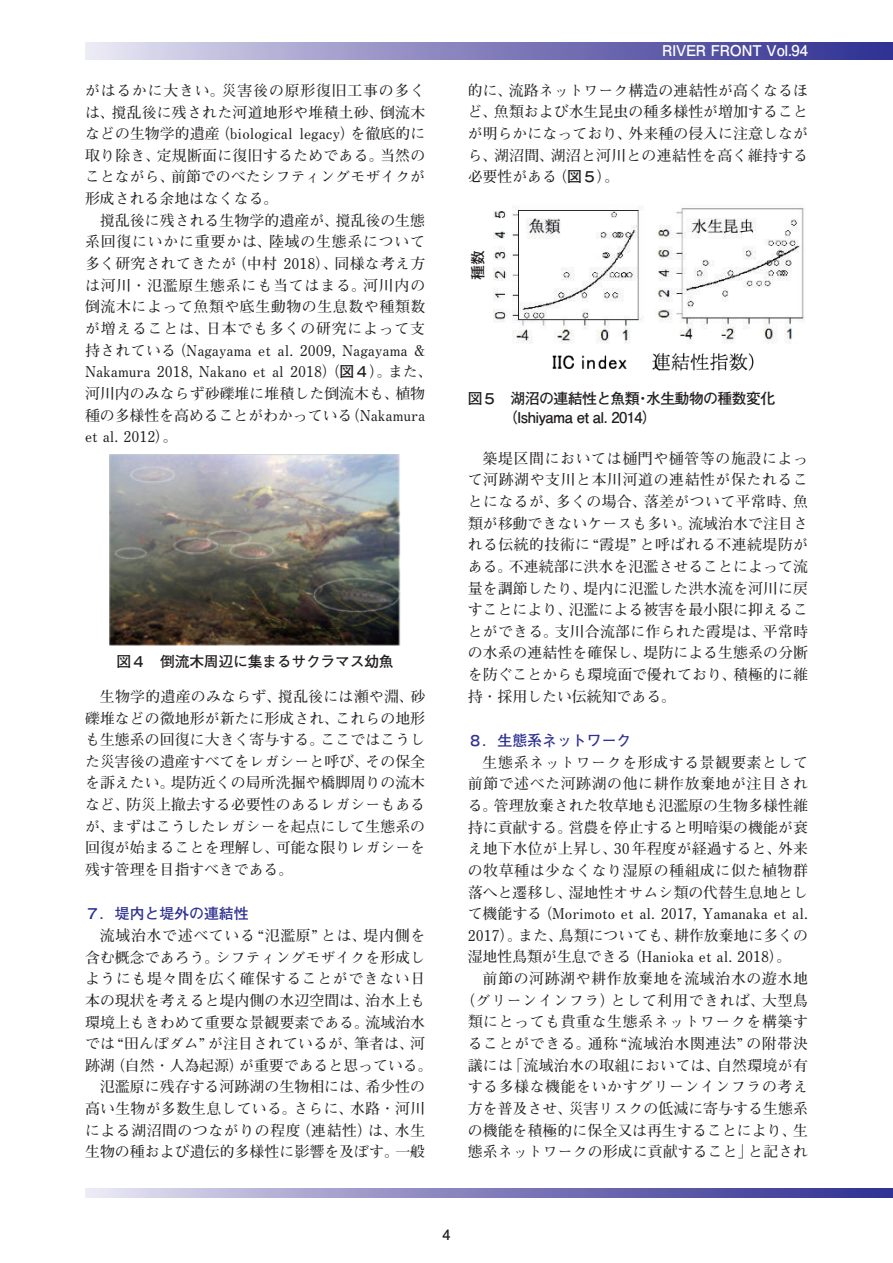
<style>
.page{position:relative;width:893px;height:1263px;background:#fff}
.page>*{position:absolute;margin:0;border:0;box-sizing:border-box;transform-origin:0 0}
.t1{font:700 14.85px/21.6px "Futo Min A101 Pr 6";letter-spacing:.005em;color:#231f20;text-align:justify}
.t2{font:700 14.85px/21.6px "Futo Min A101 Pr 6";letter-spacing:.04em;color:#231f20;text-align:right}
.t3{font:700 14.85px/19.2px "Futo Go B101 Pr 6";letter-spacing:-.04em;color:#231f20}
.t4{font:700 14.85px "Futo Go B101 Pr 6";color:#2e3092}
.t5{font:700 14.85px "Futo Go B101 Pr 6";letter-spacing:-.02em;color:#231f20}
.t6{font:700 14.85px "Futo Go B101 Pr 6";letter-spacing:-.02em;color:#fff}
.t7{font:700 14.4px "Futo Go B101 Pr 6";color:#231f20}
.s1{font-family:"Futo Go B101 Pr 6"}
</style>
<div class="page">
<img style="left:110px;top:454px;width:290px;height:192px">
<img style="left:494px;top:204px;width:311px;height:167px">
<div style="left:85px;top:43px;width:808px;height:17px;background:linear-gradient(to right,#e2deef,#2b298d)"></div>
<svg style="left:85px;top:1188px;width:808px;height:9px;background:#8683bd"></svg>
<p class="t1" style="left:85px;top:79px;width:342px">がはるかに大きい。災害後の原形復旧工事の多くは、撹乱後に残された河道地形や堆積土砂、倒流木などの生物学的遺産（biological legacy）を徹底的に取り除き、定規断面に復旧するためである。当然のことながら、前節でのべたシフティングモザイクが形成される余地はなくなる。</p>
<p class="t1" style="left:85px;top:209px;width:349px;text-align:left;text-indent:15px">撹乱後に残される生物学的遺産が、撹乱後の生態系回復にいかに重要かは、陸域の生態系について多く研究されてきたが（中村 2018）、同様な考え方は河川・氾濫原生態系にも当てはまる。河川内の倒流木によって魚類や底生動物の生息数や種類数が増えることは、日本でも多くの研究によって支持されている（Nagayama et al. 2009, Nagayama &amp;<br>Nakamura 2018, Nakano et al 2018）（<span class="s1">図４</span>）。また、河川内のみならず砂礫堆に堆積した倒流木も、植物種の多様性を高めることがわかっている（Nakamura et al. 2012）。</p>
<p class="t5" style="left:116px;top:650px;width:279px">図４　倒流木周辺に集まるサクラマス幼魚</p>
<p class="t1" style="left:85px;top:685px;width:342px;text-indent:15px">生物学的遺産のみならず、撹乱後には瀬や淵、砂礫堆などの微地形が新たに形成され、これらの地形も生態系の回復に大きく寄与する。ここではこうした災害後の遺産すべてをレガシーと呼び、その保全を訴えたい。堤防近くの局所洗掘や橋脚周りの流木など、防災上撤去する必要性のあるレガシーもあるが、まずはこうしたレガシーを起点にして生態系の回復が始まることを理解し、可能な限りレガシーを残す管理を目指すべきである。</p>
<p class="t4" style="left:85px;top:902px;width:165px">７．堤内と堤外の連結性</p>
<p class="t1" style="left:85px;top:924px;width:349px;text-align:center">流域治水で述べている “氾濫原” とは、堤内側を<br>含む概念であろう。シフティングモザイクを形成しようにも堤々間を広く確保することができない日本の現状を考えると堤内側の水辺空間は、治水上も環境上もきわめて重要な景観要素である。流域治水では “田んぼダム” が注目されているが、筆者は、河跡湖（自然・人為起源）が重要であると思っている。氾濫原に残存する河跡湖の生物相には、希少性の<br>高い生物が多数生息している。さらに、水路・河川による湖沼間のつながりの程度（連結性）は、水生生物の種および遺伝的多様性に影響を及ぼす。一般</p>
<p class="t6" style="left:662px;top:38px;width:147px">RIVER FRONT Vol.94</p>
<p class="t1" style="left:468px;top:79px;width:342px">的に、流路ネットワーク構造の連結性が高くなるほど、魚類および水生昆虫の種多様性が増加することが明らかになっており、外来種の侵入に注意しながら、湖沼間、湖沼と河川との連結性を高く維持する必要性がある（<span class="s1">図５</span>）。</p>
<p class="t3" style="left:503px;top:388px;width:274px;text-indent:-35px">図５　湖沼の連結性と魚類・水生動物の種数変化（Ishiyama et al. 2014）</p>
<p class="t1" style="left:468px;top:447px;width:342px;text-indent:15px">築堤区間においては樋門や樋管等の施設によって河跡湖や支川と本川河道の連結性が保たれることになるが、多くの場合、落差がついて平常時、魚類が移動できないケースも多い。流域治水で注目される伝統的技術に“霞堤” と呼ばれる不連続堤防がある。不連続部に洪水を氾濫させることによって流量を調節したり、堤内に氾濫した洪水流を河川に戻すことにより、氾濫による被害を最小限に抑えることができる。支川合流部に作られた霞堤は、平常時の水系の連結性を確保し、堤防による生態系の分断を防ぐことからも環境面で優れており、積極的に維持・採用したい伝統知である。</p>
<p class="t4" style="left:468px;top:728px;width:165px">８．生態系ネットワーク</p>
<p class="t1" style="left:468px;top:751px;width:342px;text-indent:15px">生態系ネットワークを形成する景観要素として前節で述べた河跡湖の他に耕作放棄地が注目される。管理放棄された牧草地も氾濫原の生物多様性維持に貢献する。営農を停止すると明暗渠の機能が衰え地下水位が上昇し、30年程度が経過すると、外来の牧草種は少なくなり湿原の種組成に似た植物群落へと遷移し、湿地性オサムシ類の代替生息地として機能する（Morimoto et al. 2017, Yamanaka et al.<br>2017）。また、鳥類についても、耕作放棄地に多くの湿地性鳥類が生息できる（Hanioka et al. 2018）。</p>
<p class="t2" style="left:460px;top:967px;width:349px">前節の河跡湖や耕作放棄地を流域治水の遊水地<br>（グリーンインフラ）として利用できれば、大型鳥類にとっても貴重な生態系ネットワークを構築することができる。通称 “流域治水関連法” の附帯決議には「流域治水の取組においては、自然環境が有する多様な機能をいかすグリーンインフラの考え方を普及させ、災害リスクの低減に寄与する生態系の機能を積極的に保全又は再生することにより、生態系ネットワークの形成に貢献すること」と記され</p>
<p class="t7" style="left:442px;top:1223px;width:9px">4</p>
</div>
